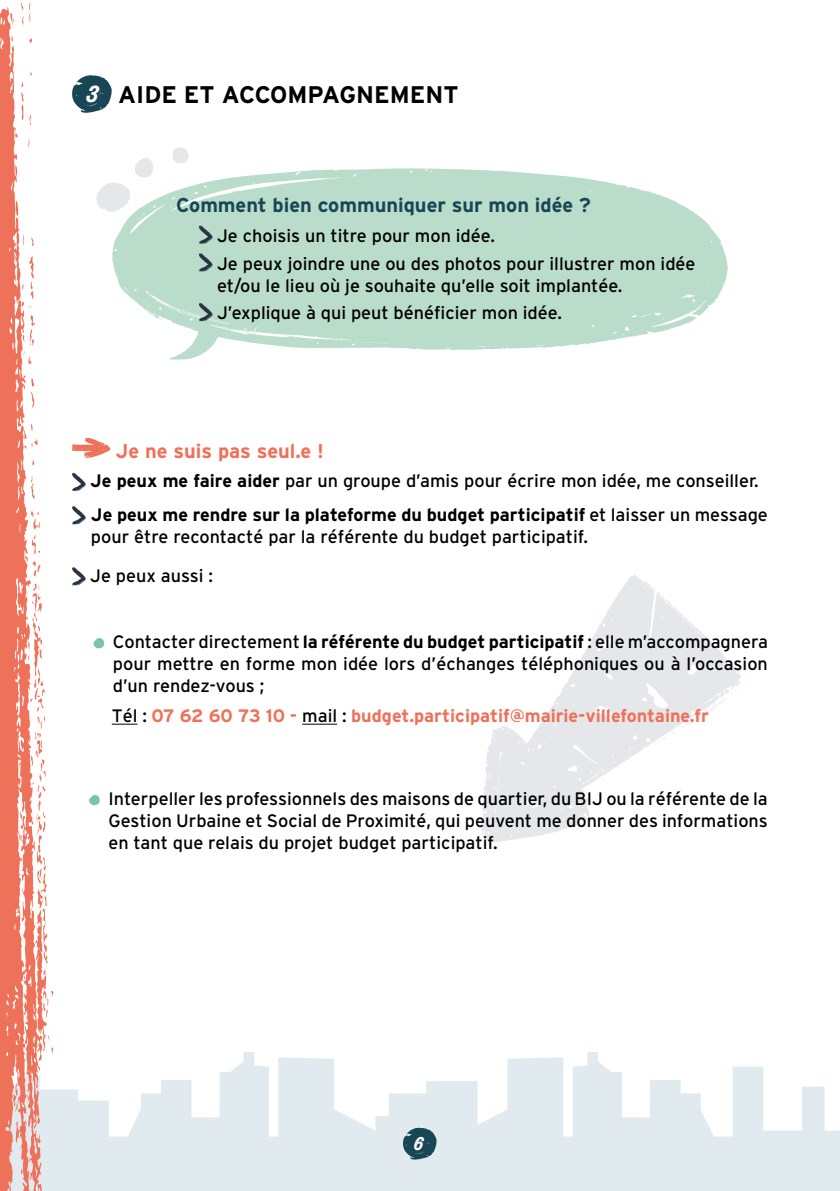
<style>
.page{position:relative;width:840px;height:1191px;background:#fff}
.page>*{position:absolute;margin:0;border:0;box-sizing:border-box;transform-origin:0 0}
.t1{font:700 24px "Interstate";color:#000}
.t2{font:700 20px "Interstate";color:#184655}
.t3{font:700 20px "Interstate";color:#ee715a}
.t4{font:18px/22px "Interstate";color:#000}
.t5{font:700 18px/33.4px "Interstate";color:#000}
.t6{font:700 18px "Interstate";color:#ee715a}
.t7{font:18px "Thirsty Rough Bol";color:#fff}
.s1{font-family:"Thirsty Rough Bol";font-weight:400;font-size:22.6px;color:#fff}
.s2{font-weight:400}
.s3{font-weight:700}
.s4{font-weight:400;color:#000}
</style>
<div class="page">
<svg style="left:42px;top:1052px;width:797px;height:139px;fill:#e1ebef"></svg>
<svg style="left:0;top:2px;width:42px;height:1189px;fill:#ee715a"></svg>
<svg style="left:37px;top:1183px;width:5px;height:8px"></svg>
<svg style="left:16px;top:1120px;width:3px;height:22px"></svg>
<svg style="left:15px;top:200px;width:4px;height:16px"></svg>
<svg style="left:31px;top:392px;width:3px;height:16px"></svg>
<svg style="left:29px;top:38px;width:3px;height:5px"></svg>
<svg style="left:13px;top:1082px;width:5px;height:29px"></svg>
<svg style="left:37px;top:1134px;width:4px;height:10px"></svg>
<svg style="left:37px;top:1116px;width:3px;height:8px"></svg>
<svg style="left:31px;top:377px;width:3px;height:9px"></svg>
<svg style="left:23px;top:233px;width:1px;height:13px"></svg>
<svg style="left:31px;top:237px;width:3px;height:9px"></svg>
<svg style="left:31px;top:476px;width:4px;height:23px"></svg>
<svg style="left:32px;top:459px;width:2px;height:6px"></svg>
<svg style="left:9px;top:1185px;width:2px;height:6px"></svg>
<svg style="left:29px;top:2px;width:1px;height:21px"></svg>
<svg style="left:21px;top:1168px;width:2px;height:7px"></svg>
<svg style="left:23px;top:315px;width:12px;height:49px"></svg>
<svg style="left:28px;top:139px;width:2px;height:9px"></svg>
<svg style="left:21px;top:2px;width:2px;height:24px"></svg>
<svg style="left:15px;top:133px;width:3px;height:4px"></svg>
<svg style="left:10px;top:13px;width:4px;height:13px"></svg>
<svg style="left:21px;top:72px;width:11px;height:54px"></svg>
<svg style="left:25px;top:511px;width:16px;height:66px"></svg>
<svg style="left:11px;top:36px;width:2px;height:6px"></svg>
<svg style="left:28px;top:583px;width:26px;height:470px"></svg>
<svg style="left:24px;top:424px;width:14px;height:25px"></svg>
<svg style="left:15px;top:255px;width:19px;height:53px"></svg>
<svg style="left:20px;top:812px;width:2px;height:7px"></svg>
<svg style="left:20px;top:834px;width:2px;height:8px"></svg>
<svg style="left:402px;top:1127px;width:34px;height:33px"></svg>
<svg style="left:481px;top:575px;width:260px;height:267px"></svg>
<svg style="left:585px;top:797px;width:3px;height:5px"></svg>
<svg style="left:658px;top:737px;width:7px;height:5px"></svg>
<svg style="left:671px;top:731px;width:4px;height:3px"></svg>
<svg style="left:112px;top:724px;width:25px;height:1px"></svg>
<hr style="left:302px;top:724px;width:35px;height:1px;background:#000">
<svg style="left:72px;top:75px;width:40px;height:38px"></svg>
<svg style="left:72px;top:438px;width:38px;height:20px"></svg>
<svg style="left:72px;top:472px;width:14px;height:19px"></svg>
<svg style="left:72px;top:506px;width:14px;height:19px"></svg>
<svg style="left:72px;top:567px;width:14px;height:19px"></svg>
<svg style="left:93px;top:638px;width:11px;height:10px"></svg>
<svg style="left:89px;top:795px;width:11px;height:10px"></svg>
<svg style="left:112px;top:168px;width:615px;height:182px;background:#c2e0d2"></svg>
<svg style="left:199px;top:225px;width:13px;height:19px"></svg>
<svg style="left:199px;top:253px;width:13px;height:19px"></svg>
<svg style="left:137px;top:303px;width:99px;height:56px"></svg>
<svg style="left:96px;top:158px;width:57px;height:54px"></svg>
<svg style="left:172px;top:147px;width:17px;height:16px"></svg>
<h1 class="t1" style="left:87px;top:80px;width:373px"><span class="s1">3</span> AIDE ET ACCOMPAGNEMENT</h1>
<p class="t2" style="left:176px;top:193px;width:416px">Comment bien communiquer sur mon idée ?</p>
<p class="t4" style="left:217px;top:222px;width:480px;line-height:27.6px">Je choisis un titre pour mon idée.<br>Je peux joindre une ou des photos pour illustrer mon idée</p>
<p class="t4" style="left:217px;top:271px;width:407px;line-height:27.6px">et/ou le lieu où je souhaite qu’elle soit implantée.<br>J’explique à qui peut bénéficier mon idée.</p>
<p class="t3" style="left:115px;top:439px;width:210px">Je ne suis pas seul.e !</p>
<p class="t5" style="left:90px;top:464px;width:679px">Je peux me faire aider <span class="s2">par un groupe d’amis pour écrire mon idée, me conseiller.<br></span>Je peux me rendre sur la plateforme du budget participatif <span class="s2">et laisser un message</span></p>
<p class="t4" style="left:90px;top:517px;width:499px;line-height:39px">pour être recontacté par la référente du budget participatif.<br>Je peux aussi :</p>
<p class="t4" style="left:113px;top:631px;width:656px;text-align:justify">Contacter directement <span class="s3">la référente du budget participatif</span> : elle m’accompagnera pour mettre en forme mon idée lors d’échanges téléphoniques ou à l’occasion d’un rendez-vous ;</p>
<p class="t6" style="left:112px;top:704px;width:598px"><span class="s4">Tél :</span> 07 62 60 73 10 - <span class="s4">mail :</span> budget.participatif@mairie-villefontaine.fr</p>
<p class="t4" style="left:108px;top:788px;width:660px;text-align:justify">Interpeller les professionnels des maisons de quartier, du BIJ ou la référente de la Gestion Urbaine et Social de Proximité, qui peuvent me donner des informations en tant que relais du projet budget participatif.</p>
<p class="t7" style="left:414px;top:1130px;width:11px">6</p>
</div>
